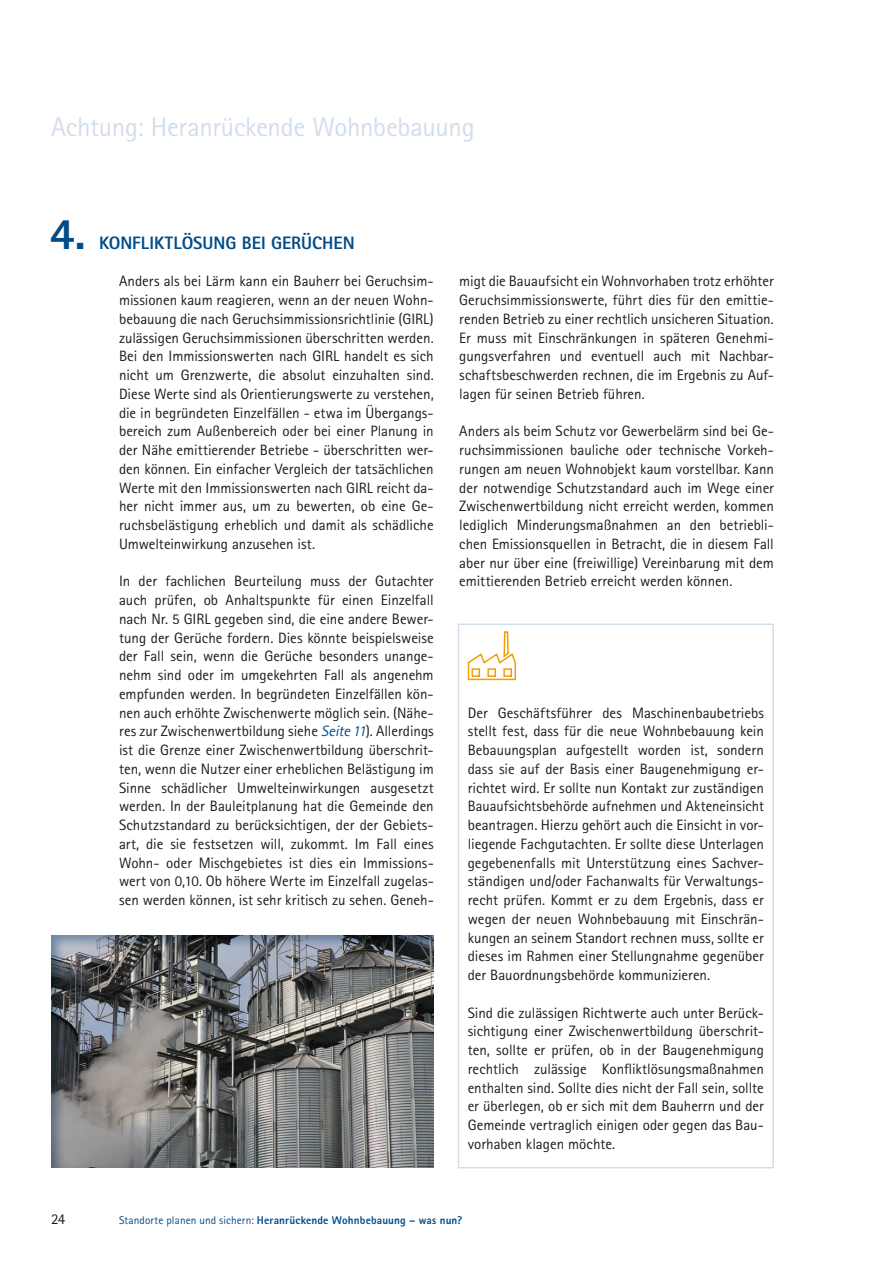
<style>
.page{position:relative;width:893px;height:1263px;background:#fff}
.page>*{position:absolute;margin:0;border:0;box-sizing:border-box;transform-origin:0 0}
.t1{font:800 45.15px "Rotis Sans Serif Pro";color:#004c89}
.t2{font:27px "Rotis Sans Serif Pro";letter-spacing:-.015em;color:#d3deeb}
.t3{font:800 18px "Rotis Sans Serif Pro";letter-spacing:-.005em;color:#004c89}
.t4{font:15px/18.8px "Rotis Sans Serif Pro";letter-spacing:-.005em;color:#1d1d1b;text-align:justify}
.t5{font:800 11.25px "Rotis Sans Serif Pro";letter-spacing:.015em;color:#004c89}
.s1{font-style:italic;color:#004c89}
.s2{font-weight:400}
</style>
<div class="page">
<svg style="left:467px;top:631px;width:50px;height:50px"></svg>
<div style="left:458px;top:623px;width:316px;height:545px;border:2px solid #d3deeb"></div>
<div style="left:50px;top:934px;width:384px;height:234px;background:#004c89;opacity:.45"></div>
<h2 class="t2" style="left:51px;top:111px;width:425px">Achtung: Heranrückende Wohnbebauung</h2>
<h1 class="t1" style="left:50px;top:205px;width:37px">4.</h1>
<p class="t3" style="left:99px;top:231px;width:257px">KONFLIKTLÖSUNG BEI GERÜCHEN</p>
<p class="t4" style="left:119px;top:272px;width:316px">Anders als bei Lärm kann ein Bauherr bei Geruchsim&shy;missionen kaum reagieren, wenn an der neuen Wohn&shy;bebauung die nach Geruchsimmissionsrichtlinie (GIRL) zulässigen Geruchsimmissionen überschritten werden.<br>Bei den Immissionswerten nach GIRL handelt es sich nicht um Grenzwerte, die absolut einzuhalten sind.<br>Diese Werte sind als Orientierungswerte zu verstehen, die in begründeten Einzelfällen - etwa im Übergangs&shy;bereich zum Außenbereich oder bei einer Planung in der Nähe emittierender Betriebe - überschritten wer&shy;den können. Ein einfacher Vergleich der tatsächlichen Werte mit den Immissionswerten nach GIRL reicht da&shy;her nicht immer aus, um zu bewerten, ob eine Ge&shy;ruchsbelästigung erheblich und damit als schädliche Umwelteinwirkung anzusehen ist.</p>
<p class="t4" style="left:119px;top:572px;width:316px">In der fachlichen Beurteilung muss der Gutachter auch prüfen, ob Anhaltspunkte für einen Einzelfall nach Nr. 5 GIRL gegeben sind, die eine andere Bewer&shy;tung der Gerüche fordern. Dies könnte beispielsweise der Fall sein, wenn die Gerüche besonders unange&shy;nehm sind oder im umgekehrten Fall als angenehm empfunden werden. In begründeten Einzelfällen kön&shy;nen auch erhöhte Zwischenwerte möglich sein. (Nähe&shy;res zur Zwischenwertbildung siehe <span class="s1">Seite 11</span>). Allerdings ist die Grenze einer Zwischenwertbildung überschrit&shy;ten, wenn die Nutzer einer erheblichen Belästigung im Sinne schädlicher Umwelteinwirkungen ausgesetzt werden. In der Bauleitplanung hat die Gemeinde den Schutzstandard zu berücksichtigen, der der Gebiets&shy;art, die sie festsetzen will, zukommt. Im Fall eines Wohn- oder Mischgebietes ist dies ein Immissions&shy;wert von 0,10. Ob höhere Werte im Einzelfall zugelas&shy;sen werden können, ist sehr kritisch zu sehen. Geneh-</p>
<p class="t4" style="left:459px;top:272px;width:316px">migt die Bauaufsicht ein Wohnvorhaben trotz erhöhter Geruchsimmissionswerte, führt dies für den emittie&shy;renden Betrieb zu einer rechtlich unsicheren Situation.<br>Er muss mit Einschränkungen in späteren Genehmi&shy;gungsverfahren und eventuell auch mit Nachbar&shy;schaftsbeschwerden rechnen, die im Ergebnis zu Auf&shy;lagen für seinen Betrieb führen.</p>
<p class="t4" style="left:459px;top:422px;width:316px">Anders als beim Schutz vor Gewerbelärm sind bei Ge&shy;ruchsimmissionen bauliche oder technische Vorkeh&shy;rungen am neuen Wohnobjekt kaum vorstellbar. Kann der notwendige Schutzstandard auch im Wege einer Zwischenwertbildung nicht erreicht werden, kommen lediglich Minderungsmaßnahmen an den betriebli&shy;chen Emissionsquellen in Betracht, die in diesem Fall aber nur über eine (freiwillige) Vereinbarung mit dem emittierenden Betrieb erreicht werden können.</p>
<p class="t4" style="left:468px;top:703px;width:298px">Der Geschäftsführer des Maschinenbaubetriebs stellt fest, dass für die neue Wohnbebauung kein Bebauungsplan aufgestellt worden ist, sondern dass sie auf der Basis einer Baugenehmigung er&shy;richtet wird. Er sollte nun Kontakt zur zuständigen Bauaufsichtsbehörde aufnehmen und Akteneinsicht beantragen. Hierzu gehört auch die Einsicht in vor&shy;liegende Fachgutachten. Er sollte diese Unterlagen gegebenenfalls mit Unterstützung eines Sachver&shy;ständigen und/oder Fachanwalts für Verwaltungs&shy;recht prüfen. Kommt er zu dem Ergebnis, dass er wegen der neuen Wohnbebauung mit Einschrän&shy;kungen an seinem Standort rechnen muss, sollte er dieses im Rahmen einer Stellungnahme gegenüber der Bauordnungsbehörde kommunizieren.</p>
<p class="t4" style="left:468px;top:1003px;width:298px">Sind die zulässigen Richtwerte auch unter Berück&shy;sichtigung einer Zwischenwertbildung überschrit&shy;ten, sollte er prüfen, ob in der Baugenehmigung rechtlich zulässige Konfliktlösungsmaßnahmen enthalten sind. Sollte dies nicht der Fall sein, sollte er überlegen, ob er sich mit dem Bauherrn und der Gemeinde vertraglich einigen oder gegen das Bau&shy;vorhaben klagen möchte.</p>
<p class="t4" style="left:51px;top:1209px;width:16px">24</p>
<p class="t5" style="left:119px;top:1213px;width:345px"><span class="s2">Standorte planen und sichern:</span> Heranrückende Wohnbebauung – was nun?</p>
</div>
